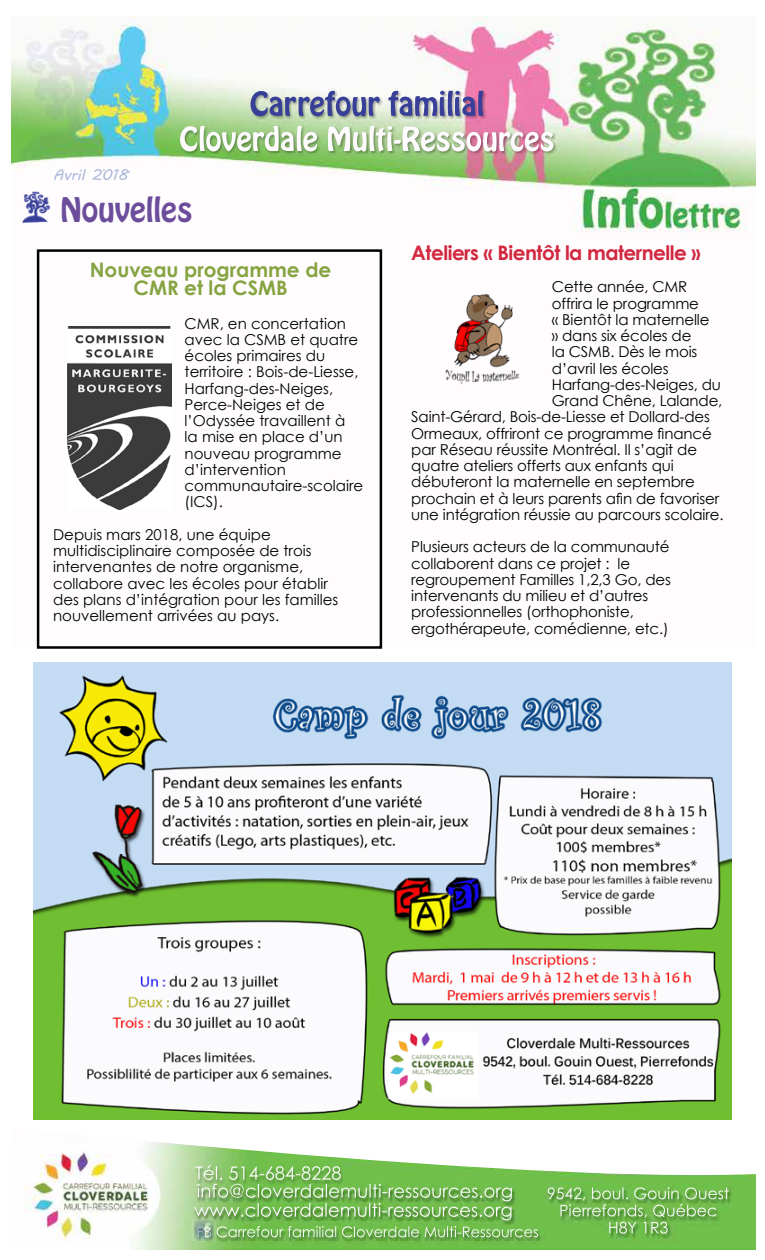
<style>
.page{position:relative;width:765px;height:1260px;background:#fff}
.page>*{position:absolute;margin:0;border:0;box-sizing:border-box;transform-origin:0 0}
.t1{font:30px "Hobo Std";color:#6c4d9b}
.t2{font:700 20px/17.5px "Century Gothic";color:#86a441;text-align:center}
.t3{font:700 20px "Century Gothic";letter-spacing:-.025em;color:#d1273f}
.t4{font:15px/16.2px "Century Gothic";letter-spacing:-.01em;color:#000}
.t5{font:15px "MV Boli";color:#a9b6d9}
</style>
<div class="page">
<img style="left:12px;top:17px;width:743px;height:1232px">
<svg style="left:12px;top:647px;width:744px;height:569px"></svg>
<img style="left:191px;top:1218px;width:25px;height:24px">
<img style="left:21px;top:188px;width:32px;height:38px">
<div style="left:37px;top:249px;width:345px;height:400px;border:2px solid #000"></div>
<img style="left:68px;top:327px;width:103px;height:183px">
<img style="left:410px;top:281px;width:139px;height:115px">
<img style="left:33px;top:662px;width:699px;height:458px">
<p class="t5" style="left:53px;top:165px;width:77px">Avril 2018</p>
<h1 class="t1" style="left:60px;top:189px;width:134px">Nouvelles</h1>
<h2 class="t2" style="left:90px;top:261px;width:243px">Nouveau programme de<br>CMR et la CSMB</h2>
<p class="t4" style="left:185px;top:315px;width:180px">CMR, en concertation avec la CSMB et quatre écoles primaires du territoire : Bois-de-Liesse,<br>Harfang-des-Neiges,<br>Perce-Neiges et de l’Odyssée travaillent à<br>la mise en place d’un nouveau programme d’intervention communautaire-scolaire (ICS).</p>
<p class="t4" style="left:53px;top:526px;width:287px">Depuis mars 2018, une équipe multidisciplinaire composée de trois intervenantes de notre organisme, collabore avec les écoles pour établir des plans d’intégration pour les familles nouvellement arrivées au pays.</p>
<h2 class="t3" style="left:411px;top:237px;width:291px">Ateliers « Bientôt la maternelle »</h2>
<p class="t4" style="left:552px;top:279px;width:137px">Cette année, CMR</p>
<p class="t4" style="left:552px;top:295px;width:149px">offrira le programme</p>
<p class="t4" style="left:552px;top:311px;width:159px">« Bientôt la maternelle</p>
<p class="t4" style="left:552px;top:327px;width:141px">» dans six écoles de</p>
<p class="t4" style="left:552px;top:344px;width:147px">la CSMB. Dès le mois</p>
<p class="t4" style="left:552px;top:360px;width:118px">d’avril les écoles</p>
<p class="t4" style="left:552px;top:376px;width:171px">Harfang-des-Neiges, du</p>
<p class="t4" style="left:552px;top:392px;width:172px">Grand Chêne, Lalande,</p>
<p class="t4" style="left:411px;top:409px;width:300px">Saint-Gérard, Bois-de-Liesse et Dollard-des</p>
<p class="t4" style="left:411px;top:425px;width:302px">Ormeaux, offriront ce programme financé</p>
<p class="t4" style="left:411px;top:441px;width:287px">par Réseau réussite Montréal. Il s’agit de</p>
<p class="t4" style="left:411px;top:457px;width:264px">quatre ateliers offerts aux enfants qui</p>
<p class="t4" style="left:411px;top:474px;width:285px">débuteront la maternelle en septembre</p>
<p class="t4" style="left:411px;top:490px;width:309px">prochain et à leurs parents afin de favoriser</p>
<p class="t4" style="left:411px;top:506px;width:314px">une intégration réussie au parcours scolaire.</p>
<p class="t4" style="left:411px;top:539px;width:261px">Plusieurs acteurs de la communauté collaborent dans ce projet : le regroupement Familles 1,2,3 Go, des intervenants du milieu et d’autres professionnelles (orthophoniste, ergothérapeute, comédienne, etc.)</p>
</div>
